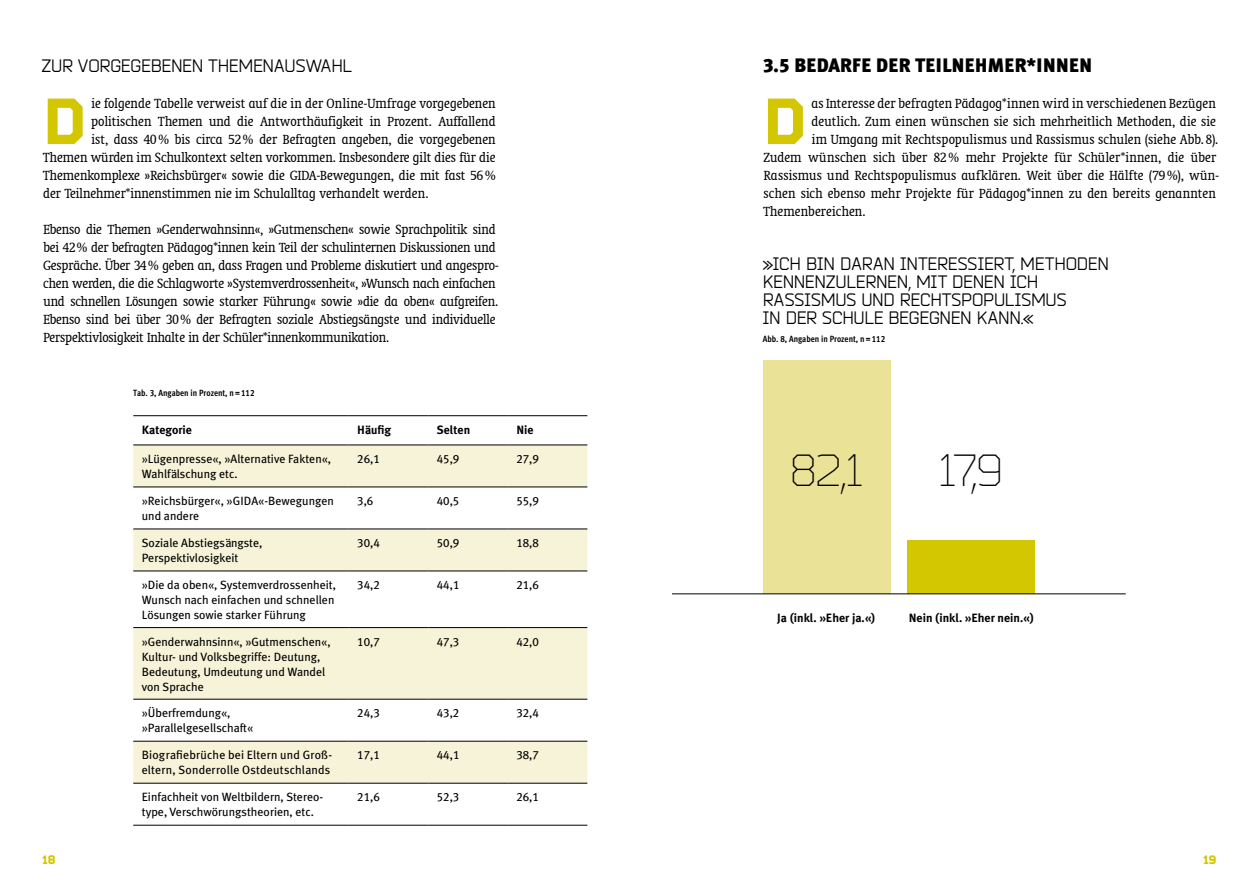
<style>
.page{position:relative;width:1259px;height:893px;background:#fff}
.page>*{position:absolute;margin:0;border:0;box-sizing:border-box;transform-origin:0 0}
.t1{font:900 64.05px "Bender";color:#d2c700}
.t2{font:300 45px "Bender";color:#000}
.t3{font:900 19.5px "Meta Plus Lining";letter-spacing:-.01em;color:#000}
.t4{font:18px/18px "Bender";color:#000}
.t5{font:condensed 15px/18px "Oranda BT";color:#000}
.t6{font:12px/15px "Meta Plus Lining";color:#000}
.t7{font:700 12px "Meta Plus Lining";color:#000}
.t8{font:900 12px "Bender";color:#d2c700}
.t9{font:9px "Meta Cond Bold LF";color:#000}
</style>
<div class="page">
<svg style="left:133px;top:446px;width:454px;height:337px;fill:#f6f3d8"></svg>
<hr style="left:133px;top:415px;width:216px;height:1px;background:#000">
<hr style="left:349px;top:415px;width:79px;height:1px;background:#000">
<hr style="left:428px;top:415px;width:80px;height:1px;background:#000">
<hr style="left:508px;top:415px;width:79px;height:1px;background:#000">
<hr style="left:133px;top:445px;width:216px;height:1px;background:#000">
<hr style="left:349px;top:445px;width:79px;height:1px;background:#000">
<hr style="left:428px;top:445px;width:80px;height:1px;background:#000">
<hr style="left:508px;top:445px;width:79px;height:1px;background:#000">
<hr style="left:133px;top:487px;width:216px;height:1px;background:#000">
<hr style="left:349px;top:487px;width:79px;height:1px;background:#000">
<hr style="left:428px;top:487px;width:80px;height:1px;background:#000">
<hr style="left:508px;top:487px;width:79px;height:1px;background:#000">
<hr style="left:133px;top:529px;width:216px;height:1px;background:#000">
<hr style="left:349px;top:529px;width:79px;height:1px;background:#000">
<hr style="left:428px;top:529px;width:80px;height:1px;background:#000">
<hr style="left:508px;top:529px;width:79px;height:1px;background:#000">
<hr style="left:133px;top:571px;width:216px;height:1px;background:#000">
<hr style="left:349px;top:571px;width:79px;height:1px;background:#000">
<hr style="left:428px;top:571px;width:80px;height:1px;background:#000">
<hr style="left:508px;top:571px;width:79px;height:1px;background:#000">
<hr style="left:133px;top:627px;width:216px;height:1px;background:#000">
<hr style="left:349px;top:627px;width:79px;height:1px;background:#000">
<hr style="left:428px;top:627px;width:80px;height:1px;background:#000">
<hr style="left:508px;top:627px;width:79px;height:1px;background:#000">
<hr style="left:133px;top:699px;width:216px;height:1px;background:#000">
<hr style="left:349px;top:699px;width:79px;height:1px;background:#000">
<hr style="left:428px;top:699px;width:80px;height:1px;background:#000">
<hr style="left:508px;top:699px;width:79px;height:1px;background:#000">
<hr style="left:133px;top:741px;width:216px;height:1px;background:#000">
<hr style="left:349px;top:741px;width:79px;height:1px;background:#000">
<hr style="left:428px;top:741px;width:80px;height:1px;background:#000">
<hr style="left:508px;top:741px;width:79px;height:1px;background:#000">
<hr style="left:133px;top:783px;width:216px;height:1px;background:#000">
<hr style="left:349px;top:783px;width:79px;height:1px;background:#000">
<hr style="left:428px;top:783px;width:80px;height:1px;background:#000">
<hr style="left:508px;top:783px;width:79px;height:1px;background:#000">
<hr style="left:133px;top:825px;width:216px;height:1px;background:#000">
<hr style="left:349px;top:825px;width:79px;height:1px;background:#000">
<hr style="left:428px;top:825px;width:80px;height:1px;background:#000">
<hr style="left:508px;top:825px;width:79px;height:1px;background:#000">
<div style="left:763px;top:360px;width:127px;height:234px;background:#eae297"></div>
<div style="left:907px;top:540px;width:128px;height:54px;background:#d2c700"></div>
<hr style="left:672px;top:594px;width:453px;height:1px;background:#000">
<p class="t4" style="left:42px;top:57px;width:311px">ZUR VORGEGEBENEN THEMENAUSWAHL</p>
<h1 class="t1" style="left:44px;top:82px;width:43px">D</h1>
<p class="t5" style="left:91px;top:94px;width:405px">ie folgende Tabelle verweist auf die in der Online-Umfrage vorgegebenen</p>
<p class="t5" style="left:91px;top:112px;width:406px">politischen Themen und die Antworthäufigkeit in Prozent. Auffallend</p>
<p class="t5" style="left:91px;top:130px;width:405px">ist, dass 40% bis circa 52% der Befragten angeben, die vorgegebenen</p>
<p class="t5" style="left:43px;top:148px;width:454px">Themen würden im Schulkontext selten vorkommen. Insbesondere gilt dies für die</p>
<p class="t5" style="left:43px;top:166px;width:454px">Themenkomplexe »Reichsbürger« sowie die GIDA-Bewegungen, die mit fast 56%</p>
<p class="t5" style="left:43px;top:184px;width:387px">der Teilnehmer*innenstimmen nie im Schulalltag verhandelt werden.</p>
<p class="t5" style="left:43px;top:220px;width:457px">Ebenso die Themen »Genderwahnsinn«, »Gutmenschen« sowie Sprachpolitik sind bei 42% der befragten Pädagog*innen kein Teil der schulinternen Diskussionen und Gespräche. Über 34% geben an, dass Fragen und Probleme diskutiert und angespro&shy;chen werden, die die Schlagworte »Systemverdrossenheit«, »Wunsch nach einfachen und schnellen Lösungen sowie starker Führung« sowie »die da oben« aufgreifen.<br>Ebenso sind bei über 30% der Befragten soziale Abstiegsängste und individuelle Perspektivlosigkeit Inhalte in der Schüler*innenkommunikation.</p>
<p class="t9" style="left:133px;top:388px;width:123px">Tab. 3, Angaben in Prozent, n=112</p>
<p class="t7" style="left:142px;top:423px;width:52px">Kategorie</p>
<p class="t7" style="left:357px;top:423px;width:35px">Häufig</p>
<p class="t7" style="left:437px;top:423px;width:35px">Selten</p>
<p class="t7" style="left:516px;top:423px;width:19px">Nie</p>
<p class="t6" style="left:142px;top:451px;width:191px">»Lügenpresse«, »Alternative Fakten«,<br>Wahlfälschung etc.</p>
<p class="t6" style="left:357px;top:451px;width:24px">26,1</p>
<p class="t6" style="left:437px;top:451px;width:24px">45,9</p>
<p class="t6" style="left:516px;top:451px;width:24px">27,9</p>
<p class="t6" style="left:142px;top:493px;width:194px">»Reichsbürger«, »GIDA«-Bewegungen und andere</p>
<p class="t6" style="left:357px;top:493px;width:18px">3,6</p>
<p class="t6" style="left:437px;top:493px;width:24px">40,5</p>
<p class="t6" style="left:516px;top:493px;width:24px">55,9</p>
<p class="t6" style="left:142px;top:535px;width:122px">Soziale Abstiegsängste,<br>Perspektivlosigkeit</p>
<p class="t6" style="left:357px;top:535px;width:24px">30,4</p>
<p class="t6" style="left:437px;top:535px;width:24px">50,9</p>
<p class="t6" style="left:516px;top:535px;width:24px">18,8</p>
<p class="t6" style="left:142px;top:577px;width:196px">»Die da oben«, Systemverdrossenheit,<br>Wunsch nach einfachen und schnellen<br>Lösungen sowie starker Führung</p>
<p class="t6" style="left:357px;top:577px;width:24px">34,2</p>
<p class="t6" style="left:437px;top:577px;width:24px">44,1</p>
<p class="t6" style="left:516px;top:577px;width:24px">21,6</p>
<p class="t6" style="left:142px;top:634px;width:190px">»Genderwahnsinn«, »Gutmenschen«,<br>Kultur- und Volksbegriffe: Deutung,<br>Bedeutung, Umdeutung und Wandel von Sprache</p>
<p class="t6" style="left:357px;top:634px;width:24px">10,7</p>
<p class="t6" style="left:437px;top:634px;width:24px">47,3</p>
<p class="t6" style="left:516px;top:634px;width:24px">42,0</p>
<p class="t6" style="left:142px;top:705px;width:113px">»Überfremdung«, »Parallelgesellschaft«</p>
<p class="t6" style="left:357px;top:705px;width:24px">24,3</p>
<p class="t6" style="left:437px;top:705px;width:24px">43,2</p>
<p class="t6" style="left:516px;top:705px;width:24px">32,4</p>
<p class="t6" style="left:142px;top:747px;width:191px">Biografiebrüche bei Eltern und Groß&shy;eltern, Sonderrolle Ostdeutschlands</p>
<p class="t6" style="left:357px;top:747px;width:24px">17,1</p>
<p class="t6" style="left:437px;top:747px;width:24px">44,1</p>
<p class="t6" style="left:516px;top:747px;width:24px">38,7</p>
<p class="t6" style="left:142px;top:789px;width:183px">Einfachheit von Weltbildern, Stereo&shy;type, Verschwörungstheorien, etc.</p>
<p class="t6" style="left:357px;top:789px;width:24px">21,6</p>
<p class="t6" style="left:437px;top:789px;width:24px">52,3</p>
<p class="t6" style="left:516px;top:789px;width:24px">26,1</p>
<h3 class="t3" style="left:762px;top:54px;width:331px">3.5 BEDARFE DER TEILNEHMER*INNEN</h3>
<h1 class="t1" style="left:764px;top:82px;width:43px">D</h1>
<p class="t5" style="left:811px;top:94px;width:406px">as Interesse der befragten Pädagog*innen wird in verschiedenen Bezügen</p>
<p class="t5" style="left:811px;top:112px;width:406px">deutlich. Zum einen wünschen sie sich mehrheitlich Methoden, die sie</p>
<p class="t5" style="left:811px;top:130px;width:408px">im Umgang mit Rechtspopulismus und Rassismus schulen (siehe Abb. 8).</p>
<p class="t5" style="left:763px;top:148px;width:454px">Zudem wünschen sich über 82% mehr Projekte für Schüler*innen, die über</p>
<p class="t5" style="left:763px;top:166px;width:457px">Rassismus und Rechtspopulismus aufklären. Weit über die Hälfte (79%), wün-</p>
<p class="t5" style="left:763px;top:184px;width:454px">schen sich ebenso mehr Projekte für Pädagog*innen zu den bereits genannten</p>
<p class="t5" style="left:763px;top:202px;width:104px">Themenbereichen.</p>
<p class="t4" style="left:763px;top:255px;width:348px">»ICH BIN DARAN INTERESSIERT, METHODEN KENNENZULERNEN, MIT DENEN ICH RASSISMUS UND RECHTSPOPULISMUS<br>IN DER SCHULE BEGEGNEN KANN.«</p>
<p class="t9" style="left:763px;top:334px;width:124px">Abb. 8, Angaben in Prozent, n=112</p>
<h2 class="t2" style="left:790px;top:443px;width:74px">82,1</h2>
<h2 class="t2" style="left:940px;top:443px;width:64px">17,9</h2>
<p class="t7" style="left:777px;top:611px;width:100px">Ja (inkl. »Eher ja.«)</p>
<p class="t7" style="left:909px;top:611px;width:126px">Nein (inkl. »Eher nein.«)</p>
<p class="t8" style="left:43px;top:852px;width:15px">18</p>
<p class="t8" style="left:1203px;top:852px;width:14px">19</p>
</div>
